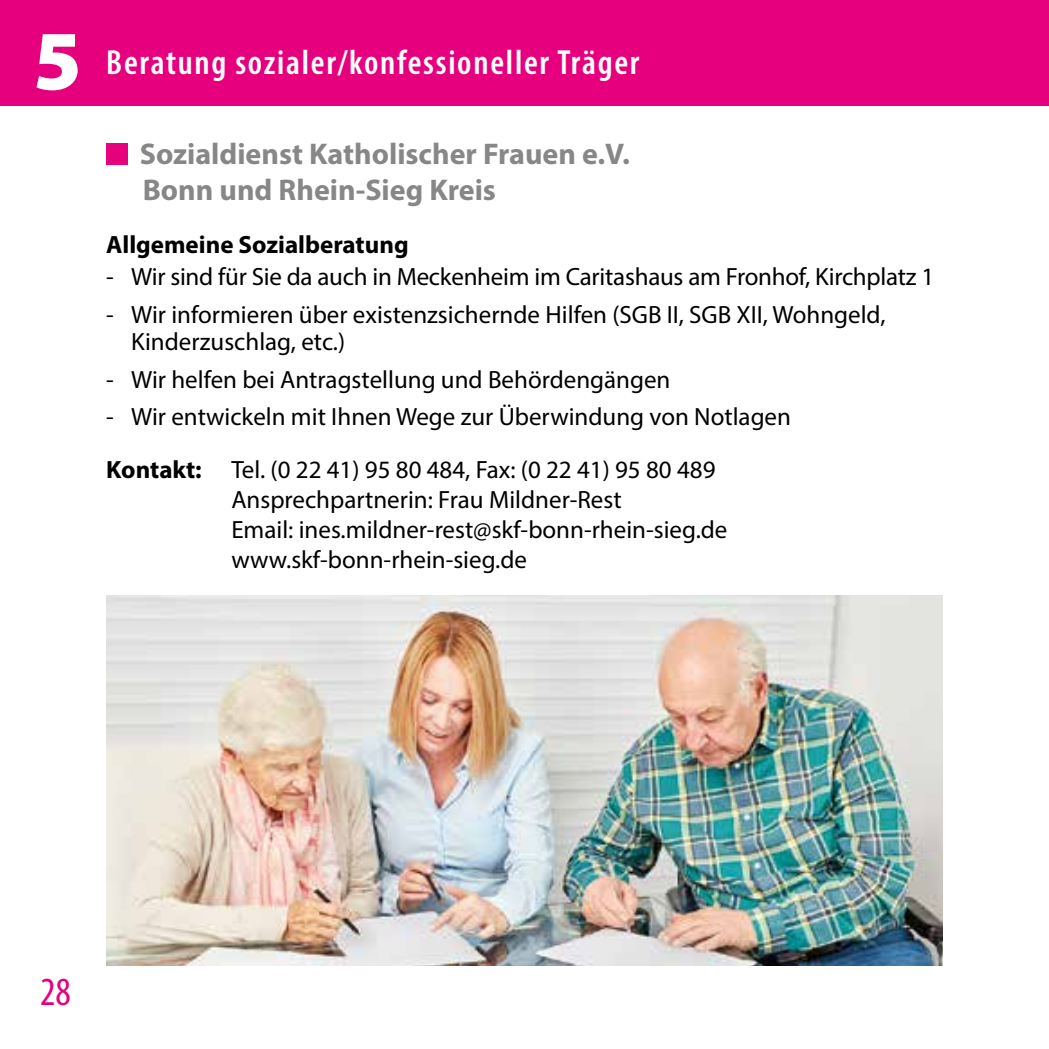
<style>
.page{position:relative;width:1049px;height:1049px;background:#fff}
.page>*{position:absolute;margin:0;border:0;box-sizing:border-box;transform-origin:0 0}
.t1{font:900 85px "Myriad Pro";color:#fff}
.t2{font:condensed 40px "Myriad Pro";color:#e6007d}
.t3{font:600 condensed 35px "Myriad Pro";letter-spacing:.05em;color:#fff}
.t4{font:700 30px/36px "Myriad Pro";color:#878787}
.t5{font:25px/30px "Myriad Pro";color:#000}
.t6{font:700 25px "Myriad Pro";color:#000}
.s1{font-weight:700}
</style>
<div class="page">
<div style="left:0;top:0;width:1049px;height:106px;background:#e6007d"></div>
<div style="left:106px;top:143px;width:22px;height:21px;background:#e6007d"></div>
<img style="left:106px;top:595px;width:837px;height:371px">
<h1 class="t1" style="left:33px;top:4px;width:50px">5</h1>
<h3 class="t3" style="left:106px;top:41px;width:535px">Beratung sozialer/konfessioneller Träger</h3>
<p class="t4" style="left:140px;top:135px;width:492px">Sozialdienst Katholischer Frauen e.V.<br>Bonn und Rhein-Sieg Kreis</p>
<p class="t6" style="left:106px;top:228px;width:304px">Allgemeine Sozialberatung</p>
<p class="t5" style="left:106px;top:261px;width:829px">- Wir sind für Sie da auch in Meckenheim im Caritashaus am Fronhof, Kirchplatz 1</p>
<p class="t5" style="left:131px;top:300px;width:756px;line-height:27.5px;text-indent:-25px">- Wir informieren über existenzsichernde Hilfen (SGB II, SGB XII, Wohngeld,<br>Kinderzuschlag, etc.)</p>
<p class="t5" style="left:106px;top:364px;width:566px">- Wir helfen bei Antragstellung und Behördengängen</p>
<p class="t5" style="left:106px;top:390px;width:686px;line-height:52.5px">- Wir entwickeln mit Ihnen Wege zur Überwindung von Notlagen<br><span class="s1">Kontakt:</span> Tel. (0 22 41) 95 80 484, Fax: (0 22 41) 95 80 489</p>
<p class="t5" style="left:231px;top:484px;width:498px">Ansprechpartnerin: Frau Mildner-Rest<br>Email: ines.mildner-rest@skf-bonn-rhein-sieg.de www.skf-bonn-rhein-sieg.de</p>
<h2 class="t2" style="left:40px;top:967px;width:32px">28</h2>
</div>
